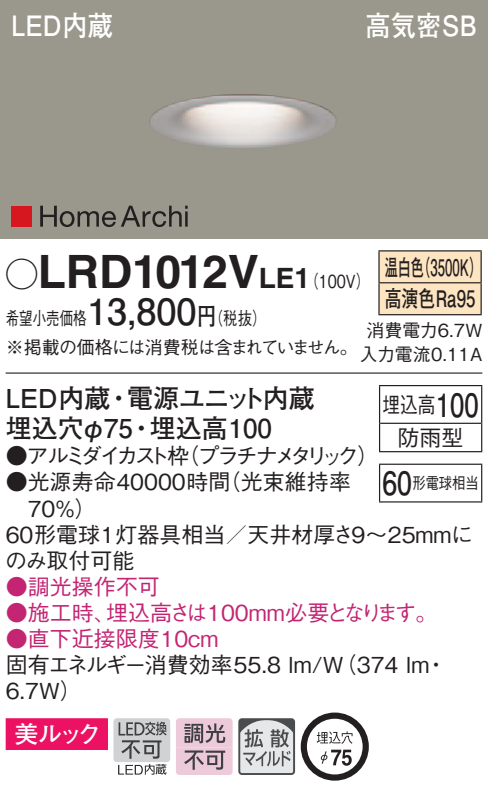
<style>
.page{position:relative;width:488px;height:801px;background:#fff}
.page>*{position:absolute;margin:0;border:0;box-sizing:border-box;transform-origin:0 0}
.t1{font:700 46px "Helvetica LT Std";letter-spacing:-.02em;color:#231f20}
.t2{font:700 36px "Futo Go B101 Pro";color:#231f20}
.t3{font:700 32px "Futo Go B101 Pro";color:#231f20;scale:.8 1}
.t4{font:700 32px "Futo Go B101 Pro";color:#231f20;scale:.83 1}
.t5{font:700 28px "Futo Go B101 Pro";color:#fff;scale:.9 1}
.t6{font:700 28px "Helvetica LT Std";color:#231f20}
.t7{font:700 26px "Futo Go B101 Pro";color:#231f20}
.t8{font:700 26px "Futo Go B101 Pro";letter-spacing:-.05em;color:#231f20}
.t9{font:700 24px "Futo Go B101 Pro";color:#fff}
.t10{font:700 22.8px/32px "Futo Go B101 Pro";color:#231f20;scale:.58 1}
.t11{font:500 22px/26px "Gothic BBB Pro";color:#231f20}
.t12{font:500 22px/26px "Gothic BBB Pro";color:#c32573}
.t13{font:500 22px "Gothic BBB Pro";letter-spacing:-.22em;color:#231f20}
.t14{font:500 22px "Gothic BBB Pro";letter-spacing:-.18em;color:#231f20}
.t15{font:500 22px/33.2px "Gothic BBB Pro";color:#231f20;scale:.8 1}
.t16{font:500 18px/28px "Gothic BBB Pro";letter-spacing:-.04em;color:#231f20;scale:.75 1}
.t17{font:500 18px/24px "Gothic BBB Pro";color:#231f20;text-align:center}
.t18{font:500 18px "Gothic BBB Pro";color:#231f20;scale:.8 1}
.t19{font:500 16px "Gothic BBB Pro";color:#231f20;scale:.83 1}
.s1{font-family:"Ford Classification 1";font-weight:400;font-size:32px}
.s2{font-family:"Futo Go B101 Pro";font-weight:700;font-size:24px}
.s3{font-size:46px}
.s4{font-family:"Helvetica LT Std";font-weight:700;font-size:28px}
</style>
<div class="page">
<div style="left:0;top:0;width:488px;height:238px;background:#9a988c"></div>
<img style="left:149px;top:94px;width:187px;height:54px">
<div style="left:11px;top:205px;width:21px;height:21px;background:#d7171f"></div>
<svg style="left:40px;top:205px;width:147px;height:22px"></svg>
<div style="left:6px;top:718px;width:102px;height:31px;background:#ec1163"></div>
<div style="left:113px;top:717px;width:57px;height:44px;background:#d1d2d4;border-radius:3px"></div>
<svg style="left:118px;top:721px;width:48px;height:53px"></svg>
<svg style="left:176px;top:718px;width:56px;height:56px;background:#c8adb9"></svg>
<svg style="left:241px;top:720px;width:51px;height:51px;background:#babbbd"></svg>
<div style="left:238px;top:717px;width:57px;height:57px;border:2px solid #4b4c4d;border-radius:3px"></div>
<svg style="left:300px;top:712px;width:68px;height:68px"></svg>
<hr style="left:6px;top:372px;width:476px;height:1px;background:#231f20">
<div style="left:379px;top:251px;width:101px;height:63px;background:#fee5c1"></div>
<hr style="left:378px;top:250px;width:103px;height:1px;background:#231f20">
<hr style="left:378px;top:251px;width:1px;height:31px;background:#231f20">
<hr style="left:480px;top:251px;width:1px;height:31px;background:#231f20">
<hr style="left:378px;top:282px;width:103px;height:1px;background:#231f20">
<hr style="left:378px;top:283px;width:1px;height:31px;background:#231f20">
<hr style="left:480px;top:283px;width:1px;height:31px;background:#231f20">
<hr style="left:378px;top:314px;width:103px;height:1px;background:#231f20">
<hr style="left:379px;top:386px;width:1px;height:37px;background:#231f20">
<svg style="left:379px;top:423px;width:1px;height:28px"></svg>
<hr style="left:379px;top:384px;width:103px;height:2px;background:#231f20">
<hr style="left:481px;top:386px;width:1px;height:37px;background:#231f20">
<svg style="left:481px;top:423px;width:1px;height:28px"></svg>
<hr style="left:380px;top:422px;width:101px;height:2px;background:#231f20">
<hr style="left:379px;top:451px;width:103px;height:1px;background:#231f20">
<hr style="left:379px;top:464px;width:1px;height:37px;background:#231f20">
<hr style="left:379px;top:463px;width:103px;height:1px;background:#231f20">
<hr style="left:481px;top:464px;width:1px;height:37px;background:#231f20">
<hr style="left:379px;top:501px;width:103px;height:1px;background:#231f20">
<p class="t5" style="left:11px;top:3px;width:114px">LED内蔵</p>
<p class="t5" style="left:365px;top:3px;width:125px">高気密SB</p>
<h1 class="t1" style="left:6px;top:243px;width:224px"><span class="s1">A</span>LRD1012</h1>
<p class="t18" style="left:197px;top:304px;width:88px">（<span class="s2">円</span>税抜(</p>
<p class="t6" style="left:228px;top:261px;width:68px"><span class="s3">V</span>LE</p>
<p class="t10" style="left:417px;top:248px;width:115px">（3500 (K</p>
<p class="t10" style="left:384px;top:248px;width:158px">温白色<br>高演色Ra95</p>
<p class="t18" style="left:294px;top:266px;width:96px">（<span class="s4">1</span> 100 (V</p>
<h2 class="t2" style="left:87px;top:283px;width:111px">13,800</h2>
<p class="t16" style="left:6px;top:302px;width:471px">希望小売価格<br>※掲載の価格には消費税は含まれていません。</p>
<p class="t8" style="left:127px;top:377px;width:189px">電源ユニット内蔵</p>
<p class="t17" style="left:359px;top:315px;width:124px">消費電力6.7W入力電流0.11A</p>
<p class="t7" style="left:6px;top:377px;width:106px">LED内蔵</p>
<h3 class="t3" style="left:436px;top:378px;width:55px">100</h3>
<p class="t15" style="left:397px;top:385px;width:84px;text-indent:-15px">埋込高<br>防雨型</p>
<p class="t19" style="left:412px;top:470px;width:81px">形電球相当</p>
<p class="t7" style="left:106px;top:377px;width:27px">・</p>
<p class="t7" style="left:150px;top:407px;width:124px">埋込高100</p>
<p class="t7" style="left:6px;top:407px;width:129px">埋込穴φ75</p>
<p class="t7" style="left:128px;top:407px;width:27px">・</p>
<p class="t13" style="left:177px;top:438px;width:203px">（プラチナメタリック(</p>
<p class="t14" style="left:6px;top:438px;width:185px">●アルミダイカスト枠</p>
<h3 class="t4" style="left:382px;top:457px;width:37px">60</h3>
<p class="t11" style="left:219px;top:466px;width:133px">（光束維持率</p>
<p class="t11" style="left:6px;top:466px;width:226px">●光源寿命40000時間</p>
<p class="t11" style="left:28px;top:492px;width:70px">70％(</p>
<p class="t11" style="left:6px;top:518px;width:469px">60形電球1灯器具相当／天井材厚さ9～25mmに</p>
<p class="t11" style="left:5px;top:544px;width:131px">のみ取付可能</p>
<p class="t12" style="left:106px;top:570px;width:333px;text-indent:-100px">●調光操作不可<br>埋込高さは100mm必要となります。</p>
<p class="t12" style="left:6px;top:596px;width:111px">●施工時、</p>
<p class="t12" style="left:6px;top:622px;width:214px">●直下近接限度10cm</p>
<p class="t11" style="left:6px;top:648px;width:425px">固有エネルギー消費効率55.8 lm （W/ 374 lm<br>6.7W(</p>
<p class="t11" style="left:425px;top:648px;width:23px">・</p>
<p class="t9" style="left:14px;top:714px;width:88px">美ルック</p>
</div>
